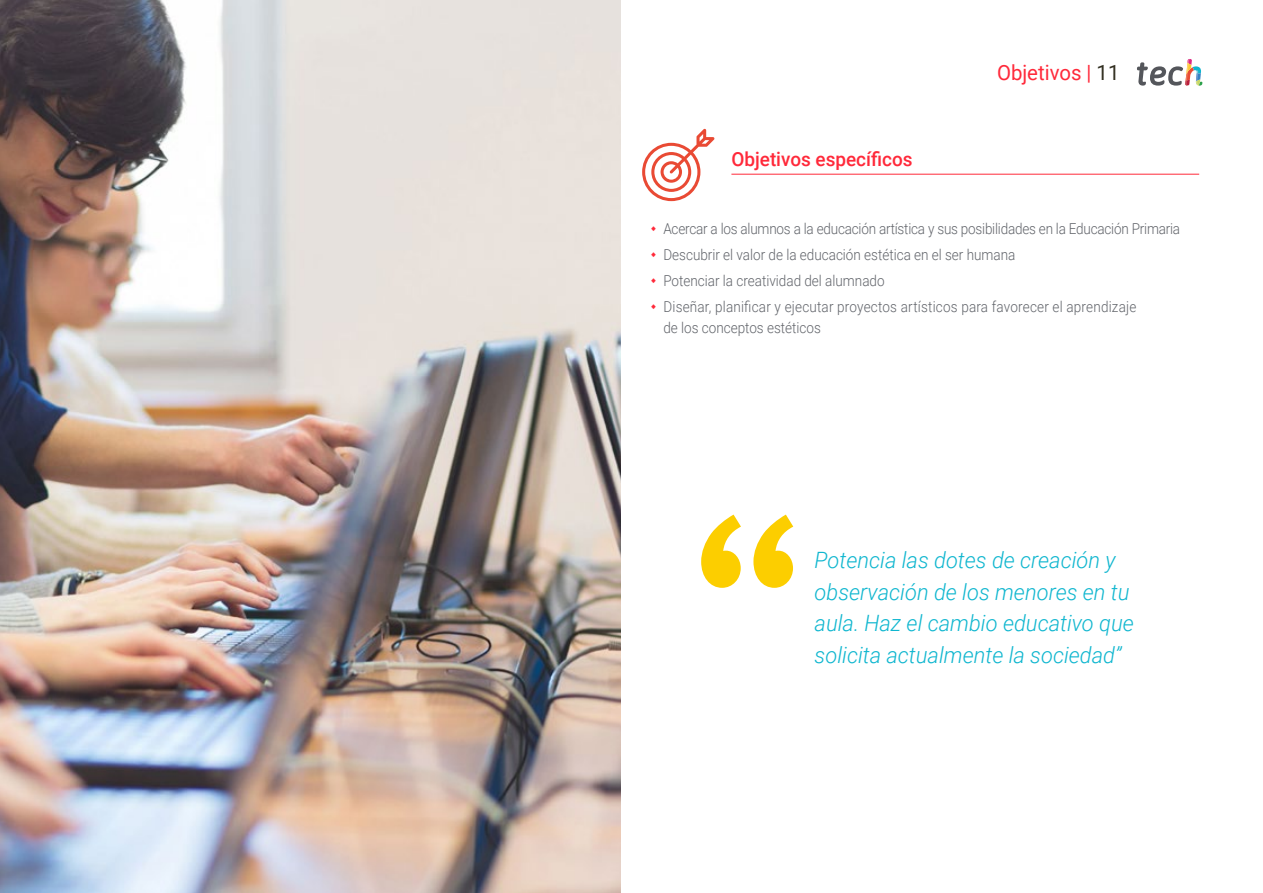
<style>
.page{position:relative;width:1263px;height:893px;background:#fff}
.page>*{position:absolute;margin:0;border:0;box-sizing:border-box;transform-origin:0 0}
.t1{font:italic 300 22.5px/31.5px "Roboto";color:#0fb6cf}
.t2{font:21px "Roboto";color:#ff293a}
.t3{font:500 19.5px "Roboto";color:#ff293a}
.t4{font:300 15px/26px "Roboto";color:#61646a;scale:.9 1}
.s1{color:#312e20}
</style>
<div class="page">
<hr style="left:731px;top:174px;width:468px;height:1px;background:#ff293a">
<svg style="left:642px;top:129px;width:72px;height:72px"></svg>
<img style="left:0;top:0;width:621px;height:893px">
<svg style="left:701px;top:515px;width:92px;height:73px"></svg>
<svg style="left:1137px;top:59px;width:65px;height:27px"></svg>
<h3 class="t3" style="left:731px;top:145px;width:183px">Objetivos específicos</h3>
<h2 class="t2" style="left:997px;top:57px;width:124px">Objetivos | <span class="s1">11</span></h2>
<p class="t4" style="left:663px;top:215px;width:576px">Acercar a los alumnos a la educación artística y sus posibilidades en la Educación Primaria Descubrir el valor de la educación estética en el ser humana<br>Potenciar la creatividad del alumnado<br>Diseñar, planificar y ejecutar proyectos artísticos para favorecer el aprendizaje</p>
<p class="t4" style="left:663px;top:314px;width:177px">de los conceptos estéticos</p>
<h1 class="t1" style="left:814px;top:543px;width:321px">Potencia las dotes de creación y observación de los menores en tu aula. Haz el cambio educativo que solicita actualmente la sociedad”</h1>
</div>
